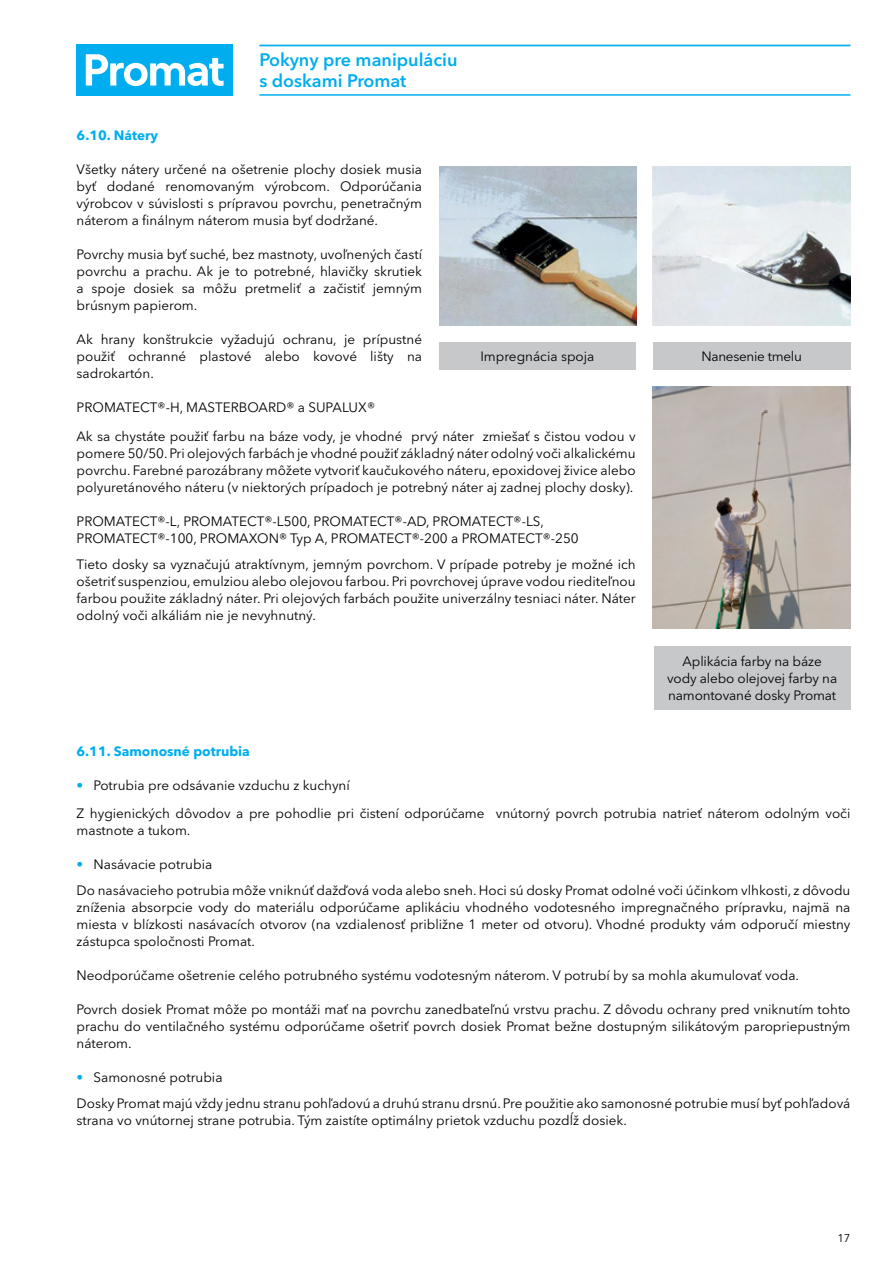
<style>
.page{position:relative;width:893px;height:1263px;background:#fff}
.page>*{position:absolute;margin:0;border:0;box-sizing:border-box;transform-origin:0 0}
.t1{font:600 18px/21.3px "Avenir Next W1 G";color:#00aeef}
.t2{font:13.5px/17px "Avenir Next W1 G";color:#000;text-align:justify}
.t3{font:13.5px/17px "Avenir Next W1 G";letter-spacing:-.01em;color:#000101;text-align:center}
.t4{font:700 13.5px "Avenir Next W1 G";color:#00aeef}
.t5{font:11.25px "Avenir Next W1 G";color:#000}
.s1{color:#00aeef}
</style>
<div class="page">
<div style="left:77px;top:45px;width:156px;height:51px;background:#00aeef"></div>
<svg style="left:86px;top:54px;width:138px;height:32px"></svg>
<img style="left:653px;top:167px;width:197px;height:159px">
<img style="left:439px;top:167px;width:198px;height:159px">
<img style="left:653px;top:387px;width:197px;height:241px">
<hr style="left:259px;top:45px;width:591px;height:1px;background:#00aeef">
<hr style="left:259px;top:94px;width:591px;height:2px;background:#00aeef">
<div style="left:439px;top:343px;width:197px;height:27px;background:#c7c8ca"></div>
<div style="left:653px;top:343px;width:197px;height:27px;background:#c7c8ca"></div>
<div style="left:654px;top:646px;width:196px;height:63px;background:#c7c8ca"></div>
<h1 class="t1" style="left:259px;top:49px;width:200px">Pokyny pre manipuláciu s doskami Promat</h1>
<p class="t4" style="left:77px;top:127px;width:83px">6.10. Nátery</p>
<p class="t2" style="left:77px;top:161px;width:347px">Všetky nátery určené na ošetrenie plochy dosiek musia byť dodané renomovaným výrobcom. Odporúčania výrobcov v súvislosti s prípravou povrchu, penetračným náterom a finálnym náterom musia byť dodržané.</p>
<p class="t2" style="left:77px;top:246px;width:347px">Povrchy musia byť suché, bez mastnoty, uvoľnených častí povrchu a prachu. Ak je to potrebné, hlavičky skrutiek a spoje dosiek sa môžu pretmeliť a začistiť jemným brúsnym papierom.</p>
<p class="t2" style="left:77px;top:331px;width:347px">Ak hrany konštrukcie vyžadujú ochranu, je prípustné použiť ochranné plastové alebo kovové lišty na sadrokartón.</p>
<p class="t2" style="left:77px;top:399px;width:300px">PROMATECT®-H, MASTERBOARD® a SUPALUX®</p>
<p class="t3" style="left:480px;top:348px;width:116px">Impregnácia spoja</p>
<p class="t3" style="left:701px;top:348px;width:102px">Nanesenie tmelu</p>
<p class="t2" style="left:77px;top:428px;width:561px">Ak sa chystáte použiť farbu na báze vody, je vhodné prvý náter zmiešať s čistou vodou v pomere 50/50. Pri olejových farbách je vhodné použiť základný náter odolný voči alkalickému povrchu. Farebné parozábrany môžete vytvoriť kaučukového náteru, epoxidovej živice alebo polyuretánového náteru (v niektorých prípadoch je potrebný náter aj zadnej plochy dosky).</p>
<p class="t2" style="left:77px;top:513px;width:504px">PROMATECT®-L, PROMATECT®-L500, PROMATECT®-AD, PROMATECT®-LS,<br>PROMATECT®-100, PROMAXON® Typ A, PROMATECT®-200 a PROMATECT®-250</p>
<p class="t2" style="left:77px;top:556px;width:561px">Tieto dosky sa vyznačujú atraktívnym, jemným povrchom. V prípade potreby je možné ich ošetriť suspenziou, emulziou alebo olejovou farbou. Pri povrchovej úprave vodou riediteľnou farbou použite základný náter. Pri olejových farbách použite univerzálny tesniaci náter. Náter odolný voči alkáliám nie je nevyhnutný.</p>
<p class="t3" style="left:667px;top:652px;width:172px">Aplikácia farby na báze vody alebo olejovej farby na namontované dosky Promat</p>
<p class="t4" style="left:77px;top:743px;width:175px">6.11. Samonosné potrubia</p>
<p class="t2" style="left:77px;top:771px;width:775px;line-height:28.3px"><span class="s1">•</span> Potrubia pre odsávanie vzduchu z kuchyní<br>Z hygienických dôvodov a pre pohodlie pri čistení odporúčame vnútorný povrch potrubia natrieť náterom odolným voči</p>
<p class="t2" style="left:77px;top:822px;width:115px">mastnote a tukom.</p>
<p class="t2" style="left:77px;top:852px;width:775px;line-height:25.5px"><span class="s1">•</span> Nasávacie potrubia<br>Do nasávacieho potrubia môže vniknúť dažďová voda alebo sneh. Hoci sú dosky Promat odolné voči účinkom vlhkosti, z dôvodu</p>
<p class="t2" style="left:77px;top:899px;width:775px">zníženia absorpcie vody do materiálu odporúčame aplikáciu vhodného vodotesného impregnačného prípravku, najmä na miesta v blízkosti nasávacích otvorov (na vzdialenosť približne 1 meter od otvoru). Vhodné produkty vám odporučí miestny zástupca spoločnosti Promat.</p>
<p class="t2" style="left:77px;top:967px;width:724px">Neodporúčame ošetrenie celého potrubného systému vodotesným náterom. V potrubí by sa mohla akumulovať voda.</p>
<p class="t2" style="left:77px;top:1001px;width:775px">Povrch dosiek Promat môže po montáži mať na povrchu zanedbateľnú vrstvu prachu. Z dôvodu ochrany pred vniknutím tohto prachu do ventilačného systému odporúčame ošetriť povrch dosiek Promat bežne dostupným silikátovým paropriepustným náterom.</p>
<p class="t2" style="left:77px;top:1064px;width:775px;line-height:25.5px"><span class="s1">•</span> Samonosné potrubia<br>Dosky Promat majú vždy jednu stranu pohľadovú a druhú stranu drsnú. Pre použitie ako samonosné potrubie musí byť pohľadová</p>
<p class="t2" style="left:77px;top:1111px;width:552px">strana vo vnútornej strane potrubia. Tým zaistíte optimálny prietok vzduchu pozdĺž dosiek.</p>
<p class="t5" style="left:837px;top:1231px;width:15px">17</p>
</div>
